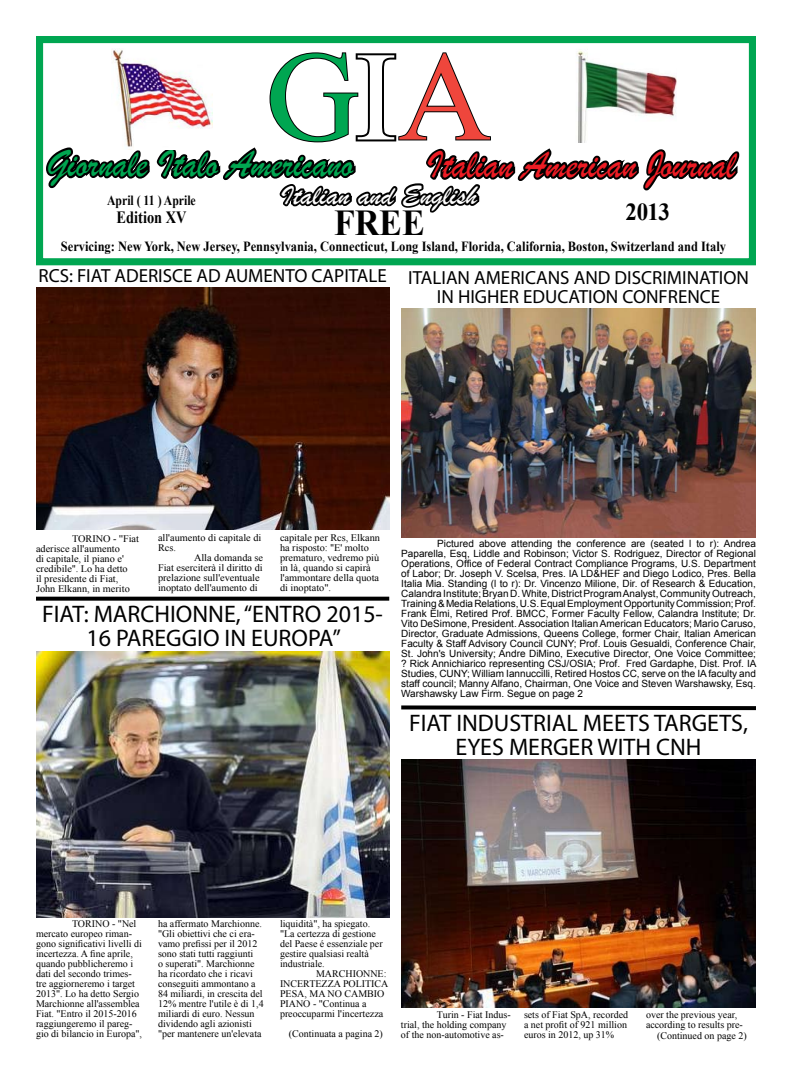
<style>
.page{position:relative;width:792px;height:1080px;background:#fff}
.page>*{position:absolute;margin:0;border:0;box-sizing:border-box;transform-origin:0 0}
.t1{font:127.1px "Times New Roman";color:#00a651}
.t2{font:40px "Brush Script";color:#00a651;scale:.93 1}
.t3{font:40px "Brush Script";color:#ed1c24;scale:.93 1}
.t4{font:700 36.5px "Times New Roman";color:#000;scale:.93 1}
.t5{font:27.6px "Brush Script";color:#fff;scale:1.09 1}
.t6{font:700 24.7px "Times New Roman";color:#000;scale:.93 1}
.t7{font:24px/24px "Myriad Pro";color:#000;text-align:center}
.t8{font:19px/19px "Myriad Pro";color:#000;text-align:center}
.t9{font:700 17.2px "Times New Roman";color:#000;scale:.84 1}
.t10{font:700 14px "Times New Roman";color:#000;scale:.84 1}
.t11{font:700 13.9px "Times New Roman";color:#000;scale:.89 1}
.t12{font:10px/10px "Times New Roman";color:#000}
.t13{font:10px/10px "Arial";color:#000;text-align:justify}
.s1{color:#fff}
.s2{color:#ef463c}
</style>
<div class="page">
<div style="left:36px;top:36px;width:720px;height:229px;border:7px solid #00a651"></div>
<svg style="left:43px;top:51px;width:697px;height:205px"></svg>
<div style="left:334px;top:210px;width:91px;height:30px;background:#fff"></div>
<img style="left:401px;top:308px;width:355px;height:230px">
<svg style="left:401px;top:705px;width:355px;height:6px"></svg>
<img style="left:401px;top:760px;width:355px;height:248px">
<img style="left:36px;top:287px;width:353px;height:243px">
<svg style="left:36px;top:597px;width:353px;height:4px"></svg>
<img style="left:36px;top:652px;width:353px;height:266px">
<h1 class="t1" style="left:266px;top:11px;width:227px">G<span class="s1">I</span><span class="s2">A</span></h1>
<h2 class="t2" style="left:47px;top:139px;width:331px">Giornale Italo Americano</h2>
<h2 class="t3" style="left:427px;top:140px;width:333px">Italian American Journal</h2>
<h3 class="t10" style="left:107px;top:191px;width:107px">April ( 11 ) Aprile</h3>
<h3 class="t9" style="left:117px;top:205px;width:85px">Edition XV</h3>
<h3 class="t6" style="left:625px;top:194px;width:49px">2013</h3>
<h3 class="t11" style="left:61px;top:237px;width:749px">Servicing: New York, New Jersey, Pennsylvania, Connecticut, Long Island, Florida, California, Boston, Switzerland and Italy</h3>
<h3 class="t5" style="left:281px;top:179px;width:182px">Italian and English</h3>
<h3 class="t4" style="left:334px;top:197px;width:99px">FREE</h3>
<h3 class="t8" style="left:38px;top:266px;width:350px">RCS: FIAT ADERISCE AD AUMENTO CAPITALE</h3>
<h3 class="t8" style="left:408px;top:267px;width:342px">ITALIAN AMERICANS AND DISCRIMINATION<br>IN HIGHER EDUCATION CONFRENCE</h3>
<p class="t12" style="left:280px;top:532px;width:102px">capitale per Rcs, Elkann ha risposto: ''E' molto prematuro, vedremo più in là, quando si capirà l'ammontare della quota di inoptato".</p>
<h3 class="t7" style="left:42px;top:601px;width:342px">FIAT: MARCHIONNE, “ENTRO 2015-<br>16 PAREGGIO IN EUROPA”</h3>
<p class="t12" style="left:36px;top:533px;width:105px;text-indent:36px">TORINO - ''Fiat aderisce all'aumento<br>di capitale, il piano e' credibile''. Lo ha detto<br>il presidente di Fiat,<br>John Elkann, in merito</p>
<p class="t12" style="left:158px;top:533px;width:105px">all'aumento di capitale di<br>Rcs.</p>
<p class="t12" style="left:158px;top:553px;width:107px;text-indent:36px">Alla domanda se<br>Fiat eserciterà il diritto di prelazione sull'eventuale inoptato dell'aumento di</p>
<p class="t13" style="left:401px;top:538px;width:357px;text-indent:36px">Pictured above attending the conference are (seated l to r): Andrea Paparella, Esq, Liddle and Robinson; Victor S. Rodriguez, Director of Regional Operations, Office of Federal Contract Compliance Programs, U.S. Department of Labor; Dr. Joseph V. Scelsa, Pres. IA LD&amp;HEF and Diego Lodico, Pres. Bella Italia Mia. Standing (l to r): Dr. Vincenzo Milione, Dir. of Research &amp; Education, Calandra Institute; Bryan D. White, District Program Analyst, Community Outreach, Training &amp; Media Relations, U.S. Equal Employment Opportunity Commission; Prof.<br>Frank Elmi, Retired Prof. BMCC, Former Faculty Fellow, Calandra Institute; Dr.<br>Vito DeSimone, President. Association Italian American Educators; Mario Caruso, Director, Graduate Admissions, Queens College, former Chair, Italian American Faculty &amp; Staff Advisory Council CUNY; Prof. Louis Gesualdi, Conference Chair, St. John's University; Andre DiMino, Executive Director, One Voice Committee; ? Rick Annichiarico representing CSJ/OSIA; Prof. Fred Gardaphe, Dist. Prof. IA Studies, CUNY; William Iannuccilli, Retired Hostos CC, serve on the IA faculty and staff council; Manny Alfano, Chairman, One Voice and Steven Warshawsky, Esq.<br>Warshawsky Law Firm. Segue on page 2</p>
<h3 class="t7" style="left:409px;top:711px;width:340px">FIAT INDUSTRIAL MEETS TARGETS,<br>EYES MERGER WITH CNH</h3>
<p class="t12" style="left:36px;top:919px;width:108px;text-indent:36px">TORINO - "Nel mercato europeo riman&shy;gono significativi livelli di incertezza. A fine aprile, quando pubblicheremo i dati del secondo trimes&shy;tre aggiorneremo i target<br>2013". Lo ha detto Sergio<br>Marchionne all'assemblea<br>Fiat. "Entro il 2015-2016 raggiungeremo il pareg&shy;gio di bilancio in Europa",</p>
<p class="t12" style="left:158px;top:919px;width:107px">ha affermato Marchionne. "Gli obiettivi che ci era&shy;vamo prefissi per il 2012 sono stati tutti raggiunti<br>o superati". Marchionne ha ricordato che i ricavi conseguiti ammontano a<br>84 miliardi, in crescita del<br>12% mentre l'utile è di 1,4 miliardi di euro. Nessun dividendo agli azionisti "per mantenere un'elevata</p>
<p class="t12" style="left:280px;top:919px;width:104px">liquidità", ha spiegato. "La certezza di gestione del Paese é essenziale per gestire qualsiasi realtà industriale.</p>
<p class="t12" style="left:280px;top:969px;width:110px;text-indent:36px">MARCHIONNE:<br>INCERTEZZA POLITICA<br>PESA, MA NO CAMBIO<br>PIANO - "Continua a preoccuparmi l'incertezza</p>
<p class="t12" style="left:289px;top:1028px;width:96px">(Continuata a pagina 2)</p>
<p class="t12" style="left:401px;top:1010px;width:111px;text-indent:36px">Turin - Fiat Indus&shy;trial, the holding company of the non-automotive as-</p>
<p class="t12" style="left:524px;top:1010px;width:106px;text-align:justify">sets of Fiat SpA, recorded a net profit of 921 million euros in 2012, up 31%</p>
<p class="t12" style="left:646px;top:1010px;width:98px">over the previous year, according to results pre-</p>
<p class="t12" style="left:657px;top:1031px;width:91px">(Continued on page 2)</p>
</div>
